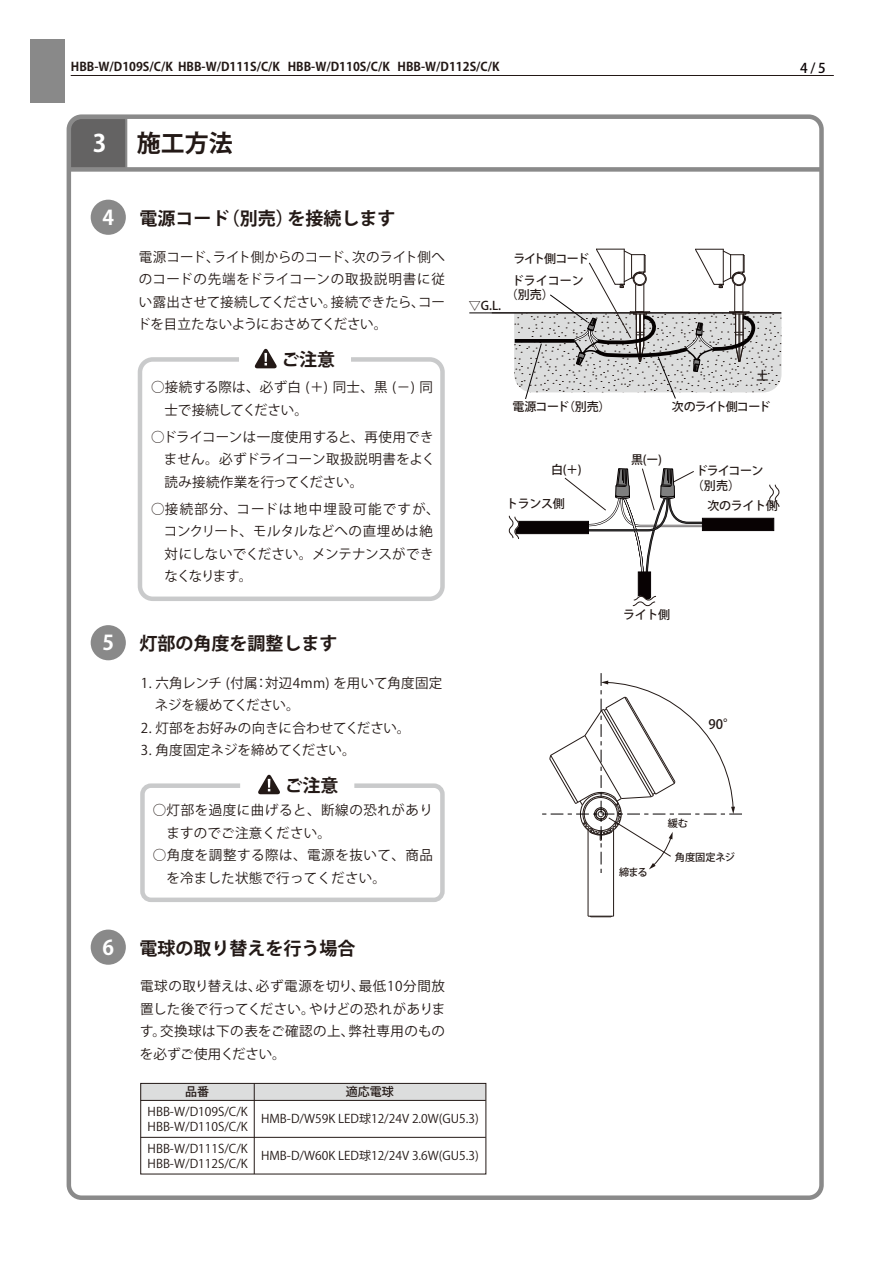
<style>
.page{position:relative;width:893px;height:1263px;background:#fff}
.page>*{position:absolute;margin:0;border:0;box-sizing:border-box;transform-origin:0 0}
.t1{font:700 24px "Koz Go Pro";color:#231916}
.t2{font:700 24px "Koz Go Pro";color:#fff}
.t3{font:700 20.25px "Koz Go Pro";color:#fff}
.t4{font:700 18px "Koz Go Pro";color:#231916}
.t5{font:13.5px/22.5px "Koz Go Pro";letter-spacing:.02em;color:#231916}
.t6{font:13.5px/22.5px "Koz Go Pro";letter-spacing:-.005em;color:#231916}
.t7{font:13.5px/22.5px "Koz Go Pro";letter-spacing:.04em;color:#231916}
.t8{font:500 13.5px "Koz Go Pro";color:#0a0305}
.t9{font:500 13.05px "Koz Go Pro";color:#231916}
.t10{font:12px/15px "Koz Go Pr 6 N";color:#231916}
.t11{font:700 12px "Koz Go Pro";color:#231916}
.t12{font:500 12px "Koz Go Pro";letter-spacing:-.03em;color:#231916}
.t13{font:500 12px/14.4px "Koz Go Pro";letter-spacing:-.07em;color:#231916}
.t14{font:500 12px/13.5px "Koz Go Pro";color:#231916}
.t15{font:500 12px "Koz Go Pro";letter-spacing:-.085em;color:#231916}
.t16{font:500 12px "Koz Go Pro";letter-spacing:-.1em;color:#231916}
.t17{font:500 12px "Koz Go Pro";color:#201715}
.t18{font:500 10.2px "Koz Go Pro";letter-spacing:-.02em;color:#231916}
</style>
<div class="page">
<div style="left:141px;top:1083px;width:345px;height:17px;background:#dcdddd"></div>
<div style="left:30px;top:39px;width:34px;height:64px;background:#898989"></div>
<hr style="left:71px;top:75px;width:763px;height:1px;background:#231815">
<div style="left:72px;top:119px;width:56px;height:48px;background:#646363"></div>
<div style="left:67px;top:114px;width:757px;height:1086px;border:4px solid #8a8a8a;border-radius:13px"></div>
<div style="left:69px;top:167px;width:752px;height:5px;background:#8a8a8a"></div>
<svg style="left:258px;top:774px;width:22px;height:20px"></svg>
<div style="left:140px;top:783px;width:305px;height:119px;border:4px solid #c9cacb;border-radius:9px"></div>
<div style="left:141px;top:1083px;width:345px;height:91px;border:1px solid #231916"></div>
<hr style="left:254px;top:1083px;width:1px;height:91px;background:#231916">
<hr style="left:141px;top:1100px;width:345px;height:1px;background:#231916">
<hr style="left:141px;top:1137px;width:345px;height:1px;background:#231916">
<div style="left:91px;top:200px;width:35px;height:35px;background:#898989;border-radius:50%"></div>
<svg style="left:254px;top:348px;width:23px;height:20px"></svg>
<div style="left:138px;top:357px;width:307px;height:244px;border:4px solid #c9cacb;border-radius:13px"></div>
<div style="left:91px;top:625px;width:35px;height:35px;background:#898989;border-radius:50%"></div>
<div style="left:91px;top:929px;width:35px;height:36px;background:#898989;border-radius:50%"></div>
<hr style="left:469px;top:313px;width:312px;height:1px;background:#050101">
<div style="left:638px;top:572px;width:13px;height:29px;background:#080203;border:1px solid #080203"></div>
<svg style="left:632px;top:596px;width:24px;height:10px"></svg>
<svg style="left:509px;top:468px;width:271px;height:115px"></svg>
<svg style="left:514px;top:249px;width:267px;height:150px"></svg>
<hr style="left:613px;top:830px;width:1px;height:86px;background:#231916">
<hr style="left:588px;top:830px;width:1px;height:86px;background:#231916">
<svg style="left:588px;top:915px;width:26px;height:2px"></svg>
<svg style="left:542px;top:673px;width:200px;height:204px"></svg>
<p class="t11" style="left:71px;top:59px;width:442px">HBB-W/D109S/C/K HBB-W/D111S/C/K HBB-W/D110S/C/K HBB-W/D112S/C/K　</p>
<p class="t8" style="left:800px;top:59px;width:27px">4 / 5</p>
<h1 class="t2" style="left:93px;top:128px;width:15px">3</h1>
<h1 class="t1" style="left:137px;top:127px;width:98px">施工方法</h1>
<h2 class="t3" style="left:102px;top:204px;width:13px">4</h2>
<h3 class="t4" style="left:139px;top:207px;width:257px">電源コード（別売）を接続します</h3>
<p class="t5" style="left:137px;top:246px;width:309px;text-align:justify">電源コード、ライト側からのコード、次のライト側へのコードの先端をドライコーンの取扱説明書に従い露出させて接続してください。接続できたら、コードを目立たないようにおさめてください。</p>
<h3 class="t4" style="left:282px;top:348px;width:55px">ご注意</h3>
<p class="t6" style="left:164px;top:376px;width:270px;text-indent:-14px">○接続する際は、必ず白 (＋) 同士、黒 (－) 同士で接続してください。</p>
<p class="t5" style="left:164px;top:426px;width:273px;text-indent:-13px">○ドライコーンは一度使用すると、再使用できません。必ずドライコーン取扱説明書をよく読み接続作業を行ってください。</p>
<p class="t5" style="left:164px;top:498px;width:277px;text-indent:-13px">○接続部分、コードは地中埋設可能ですが、コンクリート、モルタルなどへの直埋めは絶対にしないでください。メンテナンスができなくなります。</p>
<h2 class="t3" style="left:102px;top:630px;width:13px">5</h2>
<h3 class="t4" style="left:139px;top:632px;width:199px">灯部の角度を調整します</h3>
<p class="t5" style="left:155px;top:672px;width:289px;text-indent:-14px">1. 六角レンチ (付属：対辺4mm) を用いて角度固定ネジを緩めてください。</p>
<p class="t5" style="left:141px;top:717px;width:271px">2. 灯部をお好みの向きに合わせてください。</p>
<p class="t6" style="left:141px;top:739px;width:216px">3. 角度固定ネジを締めてください。</p>
<h3 class="t4" style="left:285px;top:774px;width:55px">ご注意</h3>
<p class="t7" style="left:166px;top:799px;width:268px;text-indent:-14px">○灯部を過度に曲げると、断線の恐れがありますのでご注意ください。</p>
<p class="t5" style="left:166px;top:844px;width:268px;text-indent:-14px">○角度を調整する際は、電源を抜いて、商品を冷ました状態で行ってください。</p>
<p class="t12" style="left:469px;top:298px;width:34px">▽G.L.</p>
<p class="t16" style="left:513px;top:251px;width:77px">ライト側コード</p>
<p class="t14" style="left:506px;top:275px;width:79px;text-indent:6px">ドライコーン（別売）</p>
<p class="t12" style="left:512px;top:399px;width:100px">電源コード（別売）</p>
<p class="t12" style="left:551px;top:462px;width:32px">白(＋)</p>
<p class="t12" style="left:506px;top:496px;width:60px">トランス側</p>
<p class="t17" style="left:756px;top:367px;width:13px">土</p>
<p class="t15" style="left:672px;top:399px;width:100px">次のライト側コード</p>
<p class="t12" style="left:631px;top:452px;width:32px">黒(ー)</p>
<p class="t13" style="left:692px;top:464px;width:73px;text-indent:4px">ドライコーン（別売）</p>
<p class="t12" style="left:707px;top:498px;width:72px">次のライト側</p>
<p class="t12" style="left:623px;top:607px;width:48px">ライト側</p>
<p class="t9" style="left:709px;top:715px;width:29px">90°</p>
<p class="t18" style="left:619px;top:865px;width:30px">締まる</p>
<p class="t18" style="left:668px;top:816px;width:22px">緩む</p>
<p class="t18" style="left:675px;top:851px;width:62px">角度固定ネジ</p>
<h2 class="t3" style="left:102px;top:934px;width:13px">6</h2>
<h3 class="t4" style="left:139px;top:936px;width:217px">電球の取り替えを行う場合</h3>
<p class="t5" style="left:140px;top:975px;width:307px;text-align:justify">電球の取り替えは、必ず電源を切り、最低10分間放置した後で行ってください。やけどの恐れがあります。交換球は下の表をご確認の上、弊社専用のものを必ずご使用ください。</p>
<p class="t12" style="left:185px;top:1084px;width:25px">品番</p>
<p class="t12" style="left:346px;top:1084px;width:49px">適応電球</p>
<p class="t10" style="left:148px;top:1105px;width:102px">HBB-W/D109S/C/K<br>HBB-W/D110S/C/K</p>
<p class="t10" style="left:148px;top:1141px;width:114px">HBB-W/D111S/C/K<br>HBB-W/D112S/C/K　</p>
<p class="t10" style="left:261px;top:1111px;width:219px">HMB-D/W59K LED球12/24V 2.0W(GU5.3)</p>
<p class="t10" style="left:261px;top:1148px;width:219px">HMB-D/W60K LED球12/24V 3.6W(GU5.3)</p>
</div>
